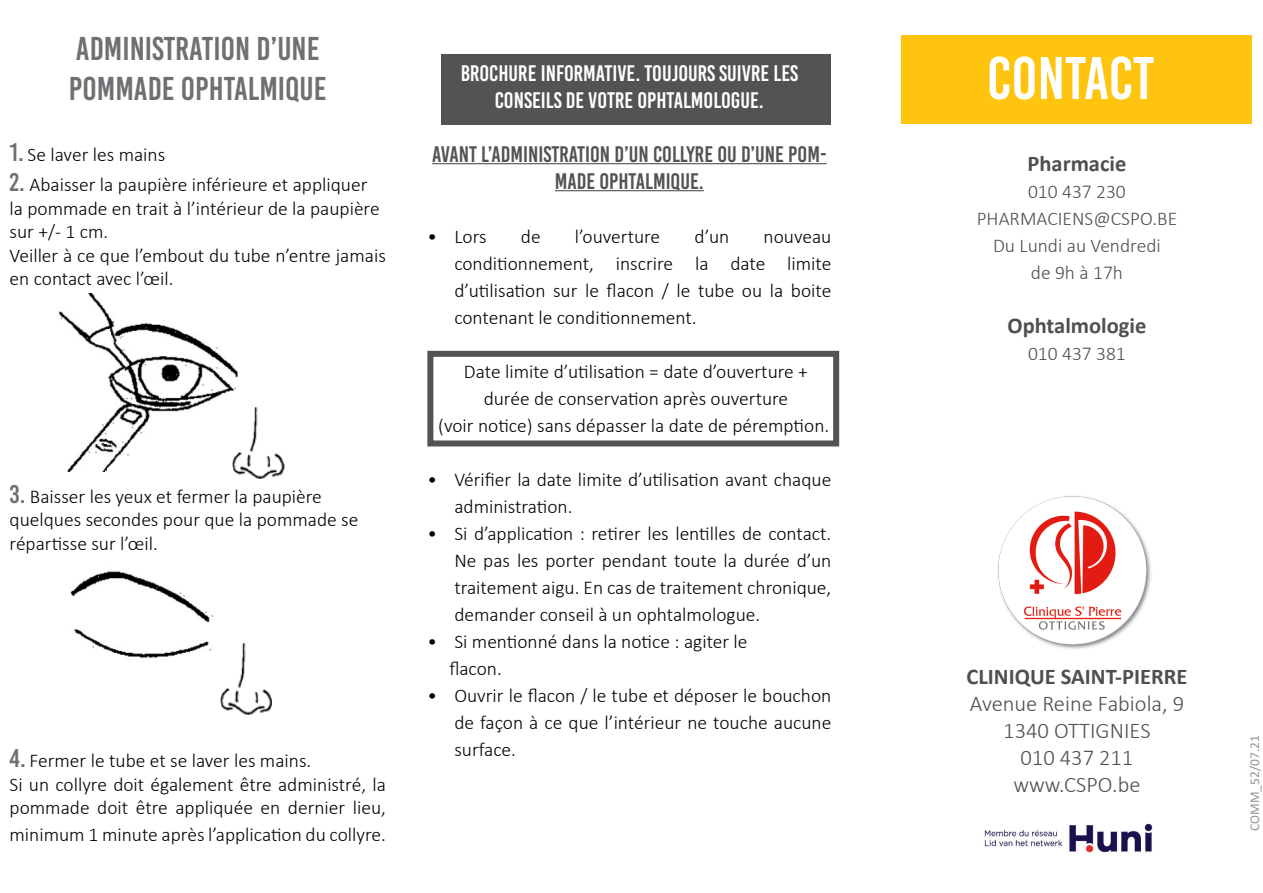
<style>
.page{position:relative;width:1263px;height:893px;background:#fff}
.page>*{position:absolute;margin:0;border:0;box-sizing:border-box;transform-origin:0 0}
.t1{font:60px "Bebas Kai";color:#fff}
.t2{font:33px "Bebas Kai";color:#6f7073}
.t3{font:22.5px/27px "Bebas Kai";color:#fff;text-align:center}
.t4{font:22.5px/27px "Bebas Kai";color:#535355;text-align:center}
.t5{font:300 22.5px "Calibri";color:#4e4f50}
.t6{font:700 22.5px "Calibri";color:#4e4f50}
.t7{font:300 19.5px/27px "Calibri";color:#060201}
.t8{font:300 19.5px "Calibri";color:#4e4f50}
.t9{font:13.5px "Calibri";color:#939598}
.s1{font-family:"Bebas Kai";font-weight:400;font-size:25.5px;color:#6f7073}
</style>
<div class="page">
<div style="left:442px;top:54px;width:389px;height:70px;background:#535355"></div>
<hr style="left:432px;top:163px;width:395px;height:1px;background:#535355">
<hr style="left:555px;top:190px;width:149px;height:1px;background:#535355">
<div style="left:901px;top:35px;width:351px;height:88px;background:#fec40e"></div>
<img style="left:998px;top:496px;width:153px;height:153px">
<img style="left:984px;top:823px;width:169px;height:30px">
<img style="left:59px;top:293px;width:179px;height:179px">
<img style="left:70px;top:571px;width:143px;height:87px">
<img style="left:221px;top:642px;width:51px;height:72px">
<img style="left:233px;top:399px;width:51px;height:80px">
<div style="left:427px;top:351px;width:412px;height:95px;border:6px solid #535355"></div>
<p class="t2" style="left:76px;top:31px;width:245px">ADMINISTRATION D’UNE</p>
<p class="t2" style="left:69px;top:70px;width:259px">POMMADE OPHTALMIQUE</p>
<p class="t7" style="left:10px;top:141px;width:157px"><span class="s1">1.</span> Se laver les mains</p>
<p class="t7" style="left:10px;top:173px;width:372px;line-height:23.4px"><span class="s1">2.</span> Abaisser la paupière inférieure et appliquer la pommade en trait à l’intérieur de la paupière sur +/- 1 cm.</p>
<p class="t7" style="left:10px;top:243px;width:378px;line-height:23.4px">Veiller à ce que l’embout du tube n’entre jamais en contact avec l’œil.</p>
<p class="t7" style="left:10px;top:484px;width:350px;line-height:23.4px"><span class="s1">3.</span> Baisser les yeux et fermer la paupière quelques secondes pour que la pommade se répartisse sur l’œil.</p>
<p class="t7" style="left:10px;top:747px;width:303px"><span class="s1">4.</span> Fermer le tube et se laver les mains.</p>
<p class="t7" style="left:10px;top:772px;width:378px;line-height:23.4px">Si un collyre doit également être administré, la pommade doit être appliquée en dernier lieu,</p>
<p class="t7" style="left:10px;top:821px;width:378px">minimum 1 minute après l’application du collyre.</p>
<p class="t3" style="left:461px;top:60px;width:339px">BROCHURE INFORMATIVE. TOUJOURS SUIVRE LES<br>CONSEILS DE VOTRE OPHTALMOLOGUE.</p>
<p class="t4" style="left:432px;top:141px;width:396px">AVANT L’ADMINISTRATION D’UN COLLYRE OU D’UNE POM-<br>MADE OPHTALMIQUE.</p>
<p class="t7" style="left:427px;top:222px;width:61px">• Lors</p>
<p class="t7" style="left:521px;top:222px;width:21px">de</p>
<p class="t7" style="left:575px;top:222px;width:87px">l’ouverture</p>
<p class="t7" style="left:695px;top:222px;width:36px">d’un</p>
<p class="t7" style="left:454px;top:222px;width:378px;text-align:justify;text-indent:309px">nouveau conditionnement, inscrire la date limite d’utilisation sur le flacon / le tube ou la boite contenant le conditionnement.</p>
<p class="t7" style="left:464px;top:357px;width:345px">Date limite d’utilisation = date d’ouverture +</p>
<p class="t7" style="left:484px;top:384px;width:306px">durée de conservation après ouverture</p>
<p class="t7" style="left:438px;top:411px;width:392px">(voir notice) sans dépasser la date de péremption.</p>
<p class="t7" style="left:454px;top:465px;width:378px;text-indent:-27px">• Vérifier la date limite d’utilisation avant chaque administration.</p>
<p class="t7" style="left:454px;top:519px;width:378px;text-align:justify;text-indent:-27px">• Si d’application : retirer les lentilles de contact.<br>Ne pas les porter pendant toute la durée d’un traitement aigu. En cas de traitement chronique, demander conseil à un ophtalmologue.</p>
<p class="t7" style="left:427px;top:627px;width:322px">• Si mentionné dans la notice : agiter le</p>
<p class="t7" style="left:449px;top:654px;width:54px">flacon.</p>
<p class="t7" style="left:454px;top:681px;width:378px;text-align:justify;text-indent:-27px">• Ouvrir le flacon / le tube et déposer le bouchon de façon à ce que l’intérieur ne touche aucune surface.</p>
<p class="t1" style="left:987px;top:46px;width:169px">CONTACT</p>
<p class="t6" style="left:1027px;top:148px;width:100px">Pharmacie</p>
<p class="t8" style="left:1028px;top:180px;width:99px">010 437 230</p>
<p class="t8" style="left:977px;top:207px;width:202px">PHARMACIENS@CSPO.BE</p>
<p class="t8" style="left:993px;top:234px;width:169px">Du Lundi au Vendredi</p>
<p class="t8" style="left:1031px;top:261px;width:94px">de 9h à 17h</p>
<p class="t6" style="left:1007px;top:310px;width:140px">Ophtalmologie</p>
<p class="t8" style="left:1028px;top:342px;width:99px">010 437 381</p>
<p class="t6" style="left:966px;top:661px;width:222px">CLINIQUE SAINT-PIERRE</p>
<p class="t5" style="left:970px;top:690px;width:216px">Avenue Reine Fabiola, 9</p>
<p class="t5" style="left:1003px;top:717px;width:149px">1340 OTTIGNIES</p>
<p class="t5" style="left:1020px;top:744px;width:114px">010 437 211</p>
<p class="t5" style="left:1013px;top:771px;width:129px">www.CSPO.be</p>
<p class="t9" style="left:1245px;top:831px;width:97px;rotate:-90deg">COMM_52/07.21</p>
</div>
